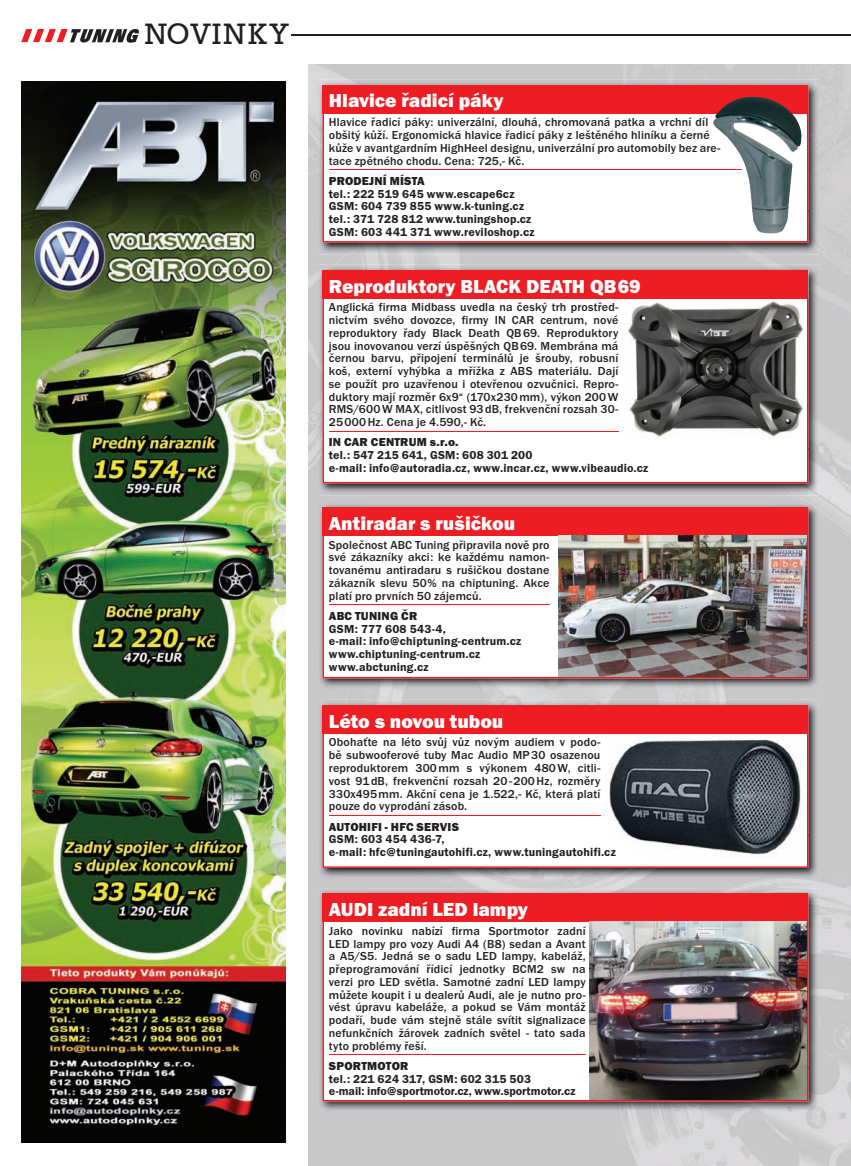
<style>
.page{position:relative;width:851px;height:1166px;background:#fff}
.page>*{position:absolute;margin:0;border:0;box-sizing:border-box;transform-origin:0 0}
.t1{font:29.7px "Geometric Slab 712 BT Medium A";letter-spacing:.08em;color:#231f20}
.t2{font:19.5px "Franklin Got Itc TEE Heav";color:#fff}
.t3{font:500 12px/12.8px "Franklin Got Itc TEE";letter-spacing:.015em;color:#231f20;text-align:justify}
.t4{font:600 12px/12.8px "Franklin Got Itc TEE";letter-spacing:.015em;color:#231f20}
.t5{font:12px "Franklin Got Itc TEE Heav";letter-spacing:.015em;color:#231f20}
</style>
<div class="page">
<img style="left:308px;top:64px;width:11px;height:1101px">
<img style="left:319px;top:1061px;width:531px;height:104px">
<img style="left:319px;top:255px;width:479px;height:9px">
<svg style="left:295px;top:35px;width:555px;height:1px"></svg>
<svg style="left:21px;top:29px;width:118px;height:14px"></svg>
<hr style="left:291px;top:34px;width:559px;height:1px;background:#231f20">
<img style="left:850px;top:64px;width:1px;height:1101px">
<img style="left:317px;top:211px;width:502px;height:44px">
<img style="left:317px;top:80px;width:49px;height:131px">
<img style="left:770px;top:80px;width:49px;height:131px">
<svg style="left:322px;top:113px;width:486px;height:129px"></svg>
<div style="left:322px;top:85px;width:486px;height:28px;background:#ee1d23"></div>
<hr style="left:329px;top:169px;width:412px;height:1px;background:#ee1d23">
<div style="left:330px;top:117px;width:378px;height:11px;background:#fff"></div>
<div style="left:329px;top:130px;width:380px;height:11px;background:#fff"></div>
<div style="left:329px;top:143px;width:391px;height:11px;background:#fff"></div>
<div style="left:329px;top:156px;width:194px;height:10px;background:#fff"></div>
<div style="left:329px;top:174px;width:96px;height:11px;background:#fff"></div>
<div style="left:329px;top:189px;width:185px;height:10px;background:#fff"></div>
<div style="left:329px;top:202px;width:195px;height:10px;background:#fff"></div>
<div style="left:329px;top:215px;width:202px;height:10px;background:#fff"></div>
<div style="left:329px;top:227px;width:205px;height:11px;background:#fff"></div>
<img style="left:713px;top:96px;width:88px;height:137px">
<img style="left:317px;top:450px;width:502px;height:45px">
<img style="left:317px;top:264px;width:49px;height:186px">
<img style="left:770px;top:264px;width:49px;height:186px">
<svg style="left:322px;top:298px;width:486px;height:185px"></svg>
<div style="left:322px;top:270px;width:486px;height:28px;background:#ee1d23"></div>
<hr style="left:329px;top:430px;width:289px;height:1px;background:#ee1d23">
<div style="left:329px;top:302px;width:289px;height:11px;background:#fff"></div>
<div style="left:329px;top:315px;width:289px;height:11px;background:#fff"></div>
<div style="left:329px;top:328px;width:289px;height:11px;background:#fff"></div>
<div style="left:328px;top:341px;width:290px;height:11px;background:#fff"></div>
<div style="left:329px;top:353px;width:289px;height:11px;background:#fff"></div>
<div style="left:329px;top:366px;width:289px;height:11px;background:#fff"></div>
<div style="left:329px;top:379px;width:289px;height:11px;background:#fff"></div>
<div style="left:329px;top:392px;width:289px;height:11px;background:#fff"></div>
<div style="left:330px;top:404px;width:288px;height:11px;background:#fff"></div>
<div style="left:329px;top:417px;width:156px;height:11px;background:#fff"></div>
<div style="left:329px;top:438px;width:129px;height:8px;background:#fff"></div>
<div style="left:329px;top:451px;width:203px;height:10px;background:#fff"></div>
<div style="left:329px;top:463px;width:319px;height:10px;background:#fff"></div>
<img style="left:624px;top:300px;width:180px;height:138px">
<img style="left:317px;top:643px;width:502px;height:46px">
<img style="left:317px;top:502px;width:49px;height:141px">
<img style="left:770px;top:502px;width:49px;height:141px">
<svg style="left:322px;top:535px;width:486px;height:143px"></svg>
<div style="left:322px;top:507px;width:486px;height:28px;background:#ee1d23"></div>
<hr style="left:329px;top:604px;width:220px;height:1px;background:#ee1d23">
<div style="left:329px;top:540px;width:220px;height:10px;background:#fff"></div>
<div style="left:329px;top:552px;width:220px;height:11px;background:#fff"></div>
<div style="left:329px;top:565px;width:220px;height:9px;background:#fff"></div>
<div style="left:329px;top:578px;width:220px;height:11px;background:#fff"></div>
<div style="left:329px;top:590px;width:152px;height:12px;background:#fff"></div>
<div style="left:329px;top:609px;width:88px;height:11px;background:#fff"></div>
<div style="left:329px;top:624px;width:117px;height:10px;background:#fff"></div>
<div style="left:329px;top:637px;width:192px;height:10px;background:#fff"></div>
<div style="left:329px;top:649px;width:151px;height:11px;background:#fff"></div>
<div style="left:329px;top:662px;width:99px;height:10px;background:#fff"></div>
<img style="left:558px;top:535px;width:248px;height:141px">
<img style="left:317px;top:835px;width:502px;height:44px">
<img style="left:317px;top:699px;width:49px;height:136px">
<img style="left:770px;top:699px;width:49px;height:136px">
<svg style="left:322px;top:733px;width:486px;height:134px"></svg>
<div style="left:322px;top:705px;width:486px;height:28px;background:#ee1d23"></div>
<hr style="left:329px;top:814px;width:271px;height:1px;background:#ee1d23">
<div style="left:329px;top:737px;width:271px;height:11px;background:#fff"></div>
<div style="left:329px;top:750px;width:271px;height:11px;background:#fff"></div>
<div style="left:329px;top:763px;width:271px;height:10px;background:#fff"></div>
<div style="left:329px;top:775px;width:271px;height:11px;background:#fff"></div>
<div style="left:329px;top:788px;width:271px;height:11px;background:#fff"></div>
<div style="left:329px;top:801px;width:138px;height:11px;background:#fff"></div>
<div style="left:329px;top:822px;width:129px;height:8px;background:#fff"></div>
<div style="left:329px;top:834px;width:115px;height:10px;background:#fff"></div>
<div style="left:329px;top:847px;width:286px;height:10px;background:#fff"></div>
<img style="left:605px;top:735px;width:196px;height:125px">
<img style="left:317px;top:1068px;width:502px;height:44px">
<img style="left:317px;top:887px;width:49px;height:181px">
<img style="left:770px;top:887px;width:49px;height:181px">
<svg style="left:322px;top:921px;width:486px;height:180px"></svg>
<div style="left:322px;top:893px;width:486px;height:28px;background:#ee1d23"></div>
<hr style="left:329px;top:1053px;width:256px;height:1px;background:#ee1d23">
<div style="left:329px;top:925px;width:256px;height:11px;background:#fff"></div>
<div style="left:330px;top:939px;width:255px;height:10px;background:#fff"></div>
<div style="left:329px;top:951px;width:256px;height:11px;background:#fff"></div>
<div style="left:329px;top:964px;width:256px;height:11px;background:#fff"></div>
<div style="left:329px;top:976px;width:256px;height:11px;background:#fff"></div>
<div style="left:329px;top:989px;width:256px;height:11px;background:#fff"></div>
<div style="left:329px;top:1002px;width:256px;height:11px;background:#fff"></div>
<div style="left:329px;top:1015px;width:256px;height:11px;background:#fff"></div>
<div style="left:329px;top:1027px;width:256px;height:9px;background:#fff"></div>
<div style="left:329px;top:1040px;width:97px;height:11px;background:#fff"></div>
<div style="left:329px;top:1061px;width:79px;height:8px;background:#fff"></div>
<div style="left:329px;top:1074px;width:201px;height:10px;background:#fff"></div>
<div style="left:329px;top:1086px;width:246px;height:11px;background:#fff"></div>
<img style="left:590px;top:921px;width:216px;height:178px">
<img style="left:21px;top:82px;width:265px;height:1059px">
<h1 class="t1" style="left:145px;top:16px;width:144px">NOVINKY</h1>
<h2 class="t2" style="left:329px;top:90px;width:176px">Hlavice řadicí páky</h2>
<p class="t3" style="left:329px;top:116px;width:393px;text-align:left">Hlavice řadicí páky: univerzální, dlouhá, chromovaná patka a vrchní díl obšitý kůží. Ergonomická hlavice řadicí páky z leštěného hliníku a černé kůže v avantgardním HighHeel designu, univerzální pro automobily bez are&shy;tace zpětného chodu. Cena: 725,- Kč.</p>
<p class="t5" style="left:329px;top:174px;width:97px">PRODEJNÍ MÍSTA</p>
<p class="t4" style="left:329px;top:187px;width:207px">tel.: 222 519 645 www.escape6cz GSM: 604 739 855 www.k-tuning.cz tel.: 371 728 812 www.tuningshop.cz GSM: 603 441 371 www.reviloshop.cz</p>
<h2 class="t2" style="left:329px;top:275px;width:313px">Reproduktory BLACK DEATH QB69</h2>
<p class="t3" style="left:329px;top:301px;width:291px">Anglická firma Midbass uvedla na český trh prostřed&shy;nictvím svého dovozce, firmy IN CAR centrum, nové reproduktory řady Black Death QB 69. Reproduktory jsou inovovanou verzí úspěšných QB 69. Membrána má černou barvu, připojení terminálů je šrouby, robusní koš, externí vyhýbka a mřížka z ABS materiálu. Dají se použít pro uzavřenou i otevřenou ozvučnici. Repro&shy;duktory mají rozměr 6x9“ (170x230 mm), výkon 200 W RMS/600 W MAX, citlivost 93 dB, frekvenční rozsah 30- 25 000 Hz. Cena je 4.590,- Kč.</p>
<p class="t5" style="left:329px;top:435px;width:131px">IN CAR CENTRUM s.r.o.</p>
<p class="t4" style="left:329px;top:449px;width:321px">tel.: 547 215 641, GSM: 608 301 200<br>e-mail: info@autoradia.cz, www.incar.cz, www.vibeaudio.cz</p>
<h2 class="t2" style="left:329px;top:512px;width:188px">Antiradar s rušičkou</h2>
<p class="t3" style="left:329px;top:538px;width:222px">Společnost ABC Tuning připravila nově pro své zákazníky akci: ke každému namon&shy;tovanému antiradaru s rušičkou dostane zákazník slevu 50% na chiptuning. Akce platí pro prvních 50 zájemců.</p>
<p class="t5" style="left:329px;top:608px;width:90px">ABC TUNING ČR</p>
<p class="t4" style="left:329px;top:622px;width:194px">GSM: 777 608 543-4,<br>e-mail: info@chiptuning-centrum.cz www.chiptuning-centrum.cz www.abctuning.cz</p>
<h2 class="t2" style="left:329px;top:709px;width:176px">Léto s novou tubou</h2>
<p class="t3" style="left:329px;top:736px;width:273px">Obohaťte na léto svůj vůz novým audiem v podo&shy;bě subwooferové tuby Mac Audio MP 30 osazenou reproduktorem 300 mm s výkonem 480 W, citli&shy;vost 91 dB, frekvenční rozsah 20 - 200 Hz, rozměry 330x495 mm. Akční cena je 1.522,- Kč, která platí pouze do vyprodání zásob.</p>
<p class="t5" style="left:329px;top:819px;width:131px">AUTOHIFI - HFC SERVIS</p>
<p class="t4" style="left:329px;top:832px;width:288px">GSM: 603 454 436-7,<br>e-mail: hfc@tuningautohifi.cz, www.tuningautohifi.cz</p>
<h2 class="t2" style="left:329px;top:897px;width:200px">AUDI zadní LED lampy</h2>
<p class="t3" style="left:329px;top:924px;width:258px">Jako novinku nabízí firma Sportmotor zadní LED lampy pro vozy Audi A4 (B8) sedan a Avant a A5/S5. Jedná se o sadu LED lampy, kabeláž, přeprogramování řídicí jednotky BCM2 sw na verzi pro LED světla. Samotné zadní LED lampy můžete koupit i u dealerů Audi, ale je nutno pro&shy;vést úpravu kabeláže, a pokud se Vám montáž podaří, bude vám stejně stále svítit signalizace nefunkčních žárovek zadních světel - tato sada tyto problémy řeší.</p>
<p class="t5" style="left:329px;top:1058px;width:81px">SPORTMOTOR</p>
<p class="t4" style="left:329px;top:1072px;width:248px">tel.: 221 624 317, GSM: 602 315 503<br>e-mail: info@sportmotor.cz, www.sportmotor.cz</p>
</div>
